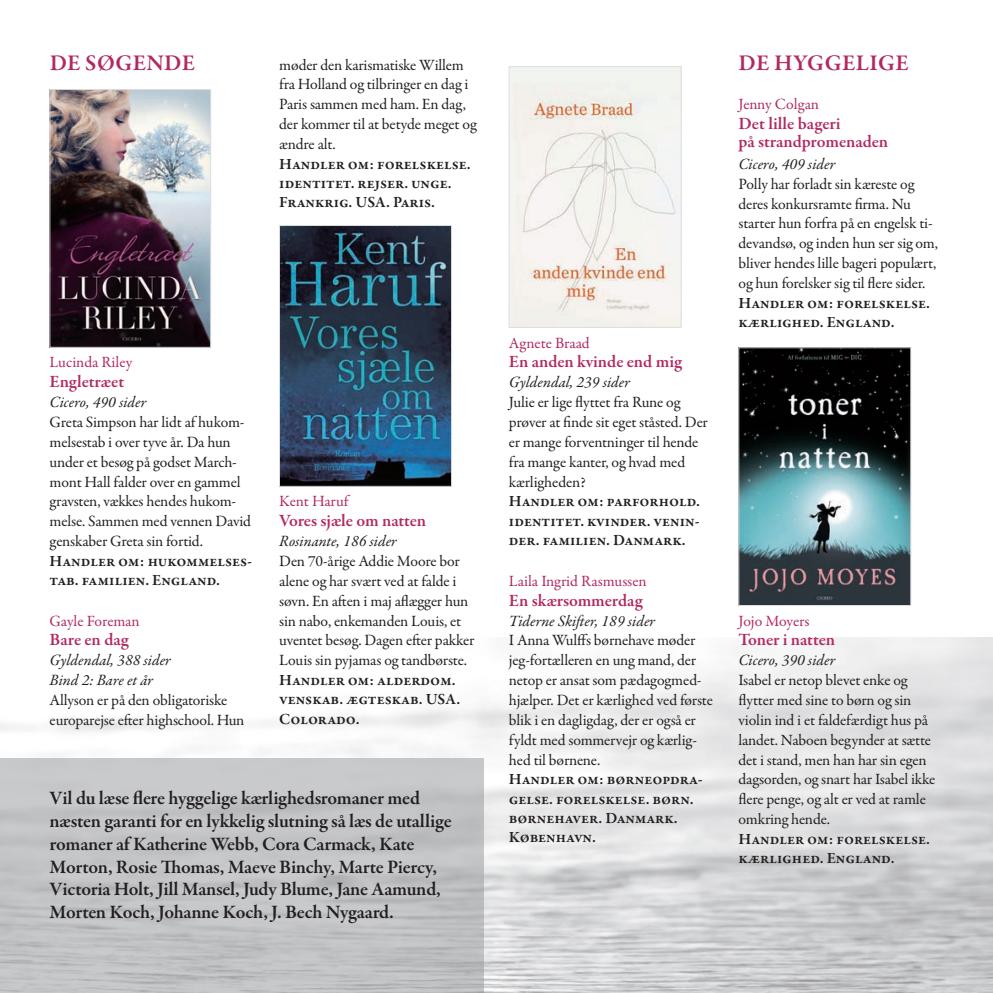
<style>
.page{position:relative;width:993px;height:993px;background:#fff}
.page>*{position:absolute;margin:0;border:0;box-sizing:border-box;transform-origin:0 0}
.t1{font:600 22.75px "Garamond Premr Pro";letter-spacing:.105em;color:#b22962}
.t2{font:600 19.25px/22.8px "Garamond Premr Pro";letter-spacing:-.015em;color:#231f20}
.t3{font:600 17.5px/17.5px "Garamond Premr Pro";letter-spacing:-.005em;color:#b22962}
.t4{font:15.75px/19.8px "Garamond Premr Pro";letter-spacing:-.01em;color:#231f20}
.t5{font:600 15.75px/19.2px "Garamond Premr Pro";letter-spacing:-.005em;color:#231f20}
.t6{font:italic 15.75px/19.8px "Garamond Premr Pro";color:#231f20}
.t7{font:15.75px "Garamond Premr Pro";letter-spacing:-.005em;color:#b22962}
</style>
<div class="page">
<img style="left:52px;top:91px;width:157px;height:254px">
<div style="left:50px;top:89px;width:161px;height:258px;border:1px solid #dddee0"></div>
<img style="left:281px;top:227px;width:168px;height:257px">
<div style="left:279px;top:225px;width:172px;height:261px;border:1px solid #dddee0"></div>
<img style="left:510px;top:68px;width:169px;height:257px">
<div style="left:508px;top:66px;width:173px;height:261px;border:1px solid #dddee0"></div>
<img style="left:740px;top:349px;width:168px;height:254px">
<div style="left:738px;top:347px;width:172px;height:258px;border:1px solid #dddee0"></div>
<div style="left:0;top:758px;width:484px;height:234px;background:#c3c4c6"></div>
<h1 class="t1" style="left:50px;top:49px;width:147px">De søgende</h1>
<p class="t4" style="left:279px;top:55px;width:199px">møder den karismatiske Willem fra Holland og tilbringer en dag i<br>Paris sammen med ham. En dag, der kommer til at betyde meget og ændre alt.</p>
<p class="t5" style="left:279px;top:154px;width:193px">Handler om: forelskelse. identitet. rejser. unge.<br>Frankrig. USA. Paris.</p>
<p class="t7" style="left:50px;top:353px;width:84px">Lucinda Riley</p>
<p class="t3" style="left:50px;top:373px;width:76px">Engletræet</p>
<p class="t6" style="left:50px;top:393px;width:98px">Cicero, 490 sider</p>
<p class="t4" style="left:50px;top:412px;width:203px">Greta Simpson har lidt af hukom&shy;melsestab i over tyve år. Da hun under et besøg på godset March&shy;mont Hall falder over en gammel gravsten, vækkes hendes hukom&shy;melse. Sammen med vennen David genskaber Greta sin fortid.</p>
<p class="t5" style="left:50px;top:551px;width:204px">Handler om: hukommelses&shy;tab. familien. England.</p>
<p class="t7" style="left:50px;top:611px;width:91px">Gayle Foreman</p>
<p class="t3" style="left:50px;top:631px;width:81px">Bare en dag</p>
<p class="t6" style="left:50px;top:651px;width:123px">Gyldendal, 388 sider<br>Bind 2: Bare et år</p>
<p class="t4" style="left:50px;top:690px;width:196px">Allyson er på den obligatoriske europarejse efter highschool. Hun</p>
<p class="t7" style="left:279px;top:492px;width:71px">Kent Haruf</p>
<p class="t3" style="left:279px;top:512px;width:148px">Vores sjæle om natten</p>
<p class="t6" style="left:279px;top:532px;width:119px">Rosinante, 186 sider</p>
<p class="t4" style="left:279px;top:551px;width:196px">Den 70-årige Addie Moore bor alene og har svært ved at falde i søvn. En aften i maj aflægger hun sin nabo, enkemanden Louis, et uventet besøg. Dagen efter pakker<br>Louis sin pyjamas og tandbørste.</p>
<p class="t5" style="left:279px;top:670px;width:182px">Handler om: alderdom. venskab. ægteskab. USA.<br>Colorado.</p>
<p class="t2" style="left:50px;top:787px;width:403px">Vil du læse flere hyggelige kærlighedsromaner med næsten garanti for en lykkelig slutning så læs de utallige romaner af Katherine Webb, Cora Carmack, Kate Morton, Rosie Thomas, Maeve Binchy, Marte Piercy, Victoria Holt, Jill Mansel, Judy Blume, Jane Aamund, Morten Koch, Johanne Koch, J. Bech Nygaard.</p>
<p class="t7" style="left:508px;top:333px;width:82px">Agnete Braad</p>
<p class="t3" style="left:508px;top:353px;width:175px">En anden kvinde end mig</p>
<p class="t6" style="left:508px;top:373px;width:123px">Gyldendal, 239 sider</p>
<p class="t4" style="left:508px;top:392px;width:200px">Julie er lige flyttet fra Rune og prøver at finde sit eget ståsted. Der er mange forventninger til hende fra mange kanter, og hvad med kærligheden?</p>
<p class="t5" style="left:508px;top:492px;width:193px;text-align:justify">Handler om: parforhold. identitet. kvinder. venin&shy;der. familien. Danmark.</p>
<p class="t7" style="left:508px;top:571px;width:139px">Laila Ingrid Rasmussen</p>
<p class="t3" style="left:508px;top:591px;width:135px">En skærsommerdag</p>
<p class="t6" style="left:508px;top:611px;width:148px">Tiderne Skifter, 189 sider</p>
<p class="t4" style="left:508px;top:630px;width:205px">I Anna Wulffs børnehave møder jeg-fortælleren en ung mand, der netop er ansat som pædagogmed&shy;hjælper. Det er kærlighed ved første blik i en dagligdag, der er også er fyldt med sommervejr og kærlig&shy;hed til børnene.</p>
<p class="t5" style="left:508px;top:770px;width:195px">Handler om: børneopdra&shy;gelse. forelskelse. børn. børnehaver. Danmark.<br>København.</p>
<h1 class="t1" style="left:738px;top:49px;width:172px">De hyggelige</h1>
<p class="t7" style="left:738px;top:95px;width:82px">Jenny Colgan</p>
<p class="t3" style="left:738px;top:115px;width:151px">Det lille bageri<br>på strandpromenaden</p>
<p class="t6" style="left:738px;top:155px;width:98px">Cicero, 409 sider</p>
<p class="t4" style="left:738px;top:174px;width:201px">Polly har forladt sin kæreste og deres konkursramte firma. Nu starter hun forfra på en engelsk ti&shy;devandsø, og inden hun ser sig om, bliver hendes lille bageri populært, og hun forelsker sig til flere sider.</p>
<p class="t5" style="left:738px;top:293px;width:193px">Handler om: forelskelse. kærlighed. England.</p>
<p class="t7" style="left:738px;top:611px;width:73px">Jojo Moyers</p>
<p class="t3" style="left:738px;top:631px;width:98px">Toner i natten</p>
<p class="t6" style="left:738px;top:651px;width:98px">Cicero, 390 sider</p>
<p class="t4" style="left:738px;top:670px;width:198px">Isabel er netop blevet enke og flytter med sine to børn og sin violin ind i et faldefærdigt hus på landet. Naboen begynder at sætte det i stand, men han har sin egen dagsorden, og snart har Isabel ikke flere penge, og alt er ved at ramle omkring hende.</p>
<p class="t5" style="left:738px;top:829px;width:193px">Handler om: forelskelse. kærlighed. England.</p>
</div>
